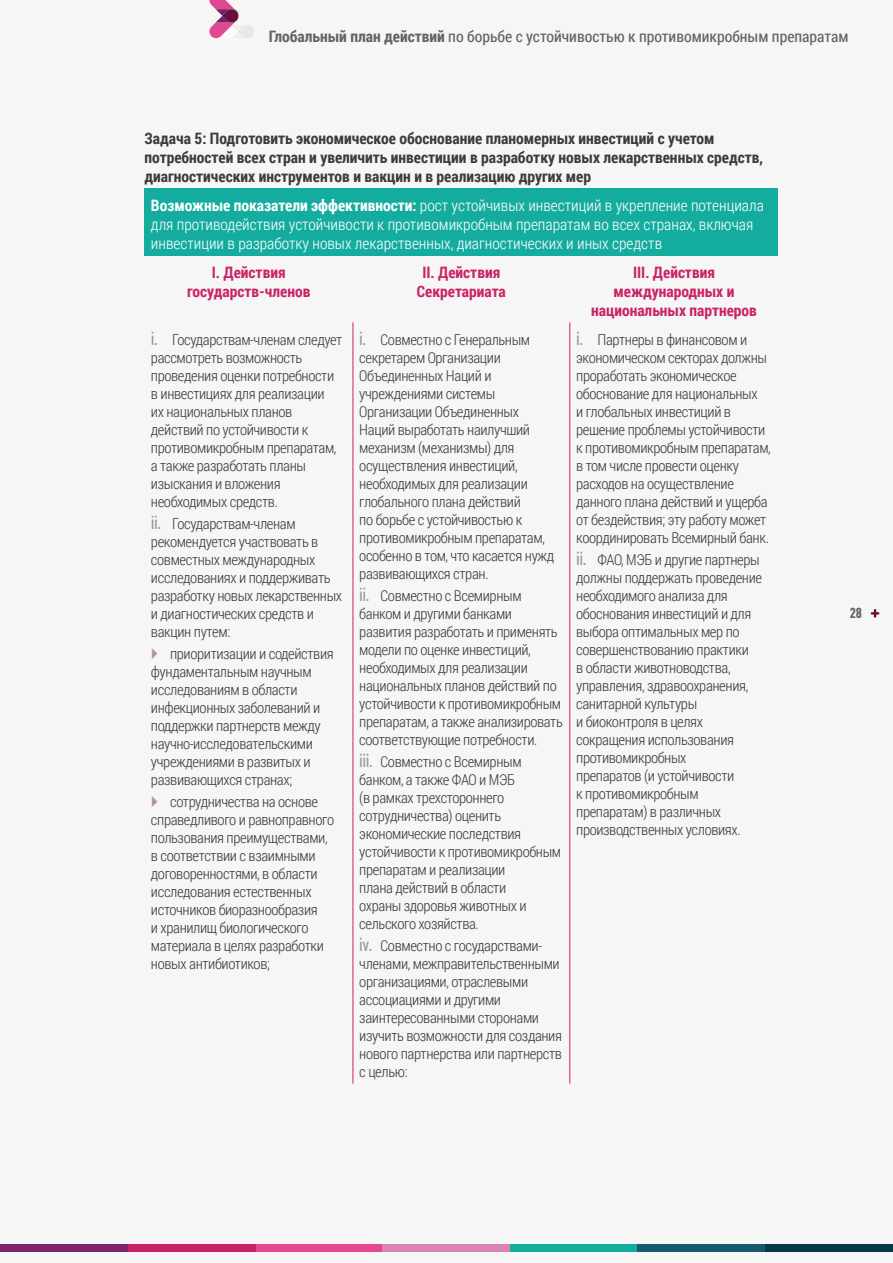
<style>
.page{position:relative;width:893px;height:1263px;background:#f6f6f6}
.page>*{position:absolute;margin:0;border:0;box-sizing:border-box;transform-origin:0 0}
.t1{font:300 15.75px/18.9px "Roboto Condensed";color:#fff}
.t2{font:700 15.75px/18.9px "Roboto Condensed";color:#3c3c3b}
.t3{font:700 15.75px/18.9px "Roboto Condensed";color:#ca2366;text-align:center}
.t4{font:15.75px "Roboto Condensed";color:#646363}
.t5{font:300 15px/18px "Roboto Condensed";letter-spacing:-.025em;color:#3c3c3b}
.t6{font:700 condensed 15px "DIN Next LT Pro";color:#646363}
.s1{font-weight:700}
.s2{font-family:"DIN Next LT Pro";font-weight:400;font-stretch:condensed;font-size:19.5px;color:#989898}
</style>
<div class="page">
<div style="left:255px;top:1244px;width:128px;height:7px;background:#e74691"></div>
<div style="left:128px;top:1244px;width:127px;height:7px;background:#ca2366"></div>
<div style="left:0;top:1244px;width:127px;height:7px;background:#7d246b"></div>
<div style="left:383px;top:1244px;width:127px;height:7px;background:#dd82b4"></div>
<div style="left:510px;top:1244px;width:128px;height:7px;background:#14ac9f"></div>
<div style="left:638px;top:1244px;width:127px;height:7px;background:#165a70"></div>
<div style="left:766px;top:1244px;width:127px;height:7px;background:#023a45"></div>
<div style="left:145px;top:188px;width:633px;height:67px;background:#14ac9f"></div>
<hr style="left:353px;top:322px;width:1px;height:762px;background:#ca2366">
<hr style="left:570px;top:322px;width:1px;height:762px;background:#ca2366">
<svg style="left:209px;top:0;width:45px;height:39px"></svg>
<svg style="left:871px;top:609px;width:8px;height:9px"></svg>
<p class="t4" style="left:269px;top:25px;width:581px"><span class="s1">Глобальный план действий</span> по борьбе с устойчивостью к противомикробным препаратам</p>
<p class="t2" style="left:145px;top:128px;width:620px">Задача 5: Подготовить экономическое обоснование планомерных инвестиций с учетом потребностей всех стран и увеличить инвестиции в разработку новых лекарственных средств, диагностических инструментов и вакцин и в реализацию других мер</p>
<p class="t1" style="left:151px;top:196px;width:614px"><span class="s1">Возможные показатели эффективности:</span> рост устойчивых инвестиций в укрепление потенциала для противодействия устойчивости к противомикробным препаратам во всех странах, включая инвестиции в разработку новых лекарственных, диагностических и иных средств</p>
<p class="t3" style="left:187px;top:263px;width:125px">I. Действия государств-членов</p>
<p class="t3" style="left:417px;top:263px;width:90px">II. Действия<br>Секретариата</p>
<p class="t3" style="left:591px;top:263px;width:167px">III. Действия международных и национальных партнеров</p>
<p class="t5" style="left:151px;top:330px;width:193px"><span class="s2">i.</span> Государствам-членам следует рассмотреть возможность проведения оценки потребности в инвестициях для реализации<br>их национальных планов действий по устойчивости к противомикробным препаратам, а также разработать планы изыскания и вложения необходимых средств.</p>
<p class="t5" style="left:151px;top:514px;width:193px"><span class="s2">ii.</span> Государствам-членам рекомендуется участвовать в совместных международных исследованиях и поддерживать разработку новых лекарственных и диагностических средств и вакцин путем:</p>
<p class="t5" style="left:151px;top:644px;width:184px;text-indent:19px">приоритизации и содействия фундаментальным научным исследованиям в области инфекционных заболеваний и поддержки партнерств между научно-исследовательскими учреждениями в развитых и развивающихся странах;</p>
<p class="t5" style="left:151px;top:792px;width:185px;text-indent:19px">сотрудничества на основе справедливого и равноправного пользования преимуществами, в соответствии с взаимными договоренностями, в области исследования естественных источников биоразнообразия<br>и хранилищ биологического материала в целях разработки новых антибиотиков;</p>
<p class="t5" style="left:359px;top:330px;width:196px"><span class="s2">i.</span> Совместно с Генеральным секретарем Организации<br>Объединенных Наций и учреждениями системы<br>Организации Объединенных<br>Наций выработать наилучший механизм (механизмы) для осуществления инвестиций, необходимых для реализации глобального плана действий<br>по борьбе с устойчивостью к противомикробным препаратам, особенно в том, что касается нужд развивающихся стран.</p>
<p class="t5" style="left:359px;top:586px;width:205px"><span class="s2">ii.</span> Совместно с Всемирным банком и другими банками развития разработать и применять модели по оценке инвестиций, необходимых для реализации национальных планов действий по устойчивости к противомикробным препаратам, а также анализировать соответствующие потребности.</p>
<p class="t5" style="left:359px;top:752px;width:203px"><span class="s2">iii.</span> Совместно с Всемирным банком, а также ФАО и МЭБ<br>(в рамках трехстороннего сотрудничества) оценить экономические последствия устойчивости к противомикробным препаратам и реализации<br>плана действий в области<br>охраны здоровья животных и сельского хозяйства.</p>
<p class="t5" style="left:359px;top:936px;width:204px"><span class="s2">iv.</span> Совместно с государствами&shy;членами, межправительственными организациями, отраслевыми ассоциациями и другими заинтересованными сторонами изучить возможности для создания нового партнерства или партнерств с целью:</p>
<p class="t5" style="left:576px;top:330px;width:196px"><span class="s2">i.</span> Партнеры в финансовом и экономическом секторах должны проработать экономическое обоснование для национальных<br>и глобальных инвестиций в решение проблемы устойчивости к противомикробным препаратам, в том числе провести оценку расходов на осуществление данного плана действий и ущерба от бездействия; эту работу может координировать Всемирный банк.</p>
<p class="t5" style="left:576px;top:550px;width:187px"><span class="s2">ii.</span> ФАО, МЭБ и другие партнеры должны поддержать проведение необходимого анализа для обоснования инвестиций и для выбора оптимальных мер по совершенствованию практики<br>в области животноводства, управления, здравоохранения, санитарной культуры<br>и биоконтроля в целях сокращения использования противомикробных<br>препаратов (и устойчивости<br>к противомикробным препаратам) в различных производственных условиях.</p>
<p class="t6" style="left:850px;top:604px;width:14px">28</p>
</div>
